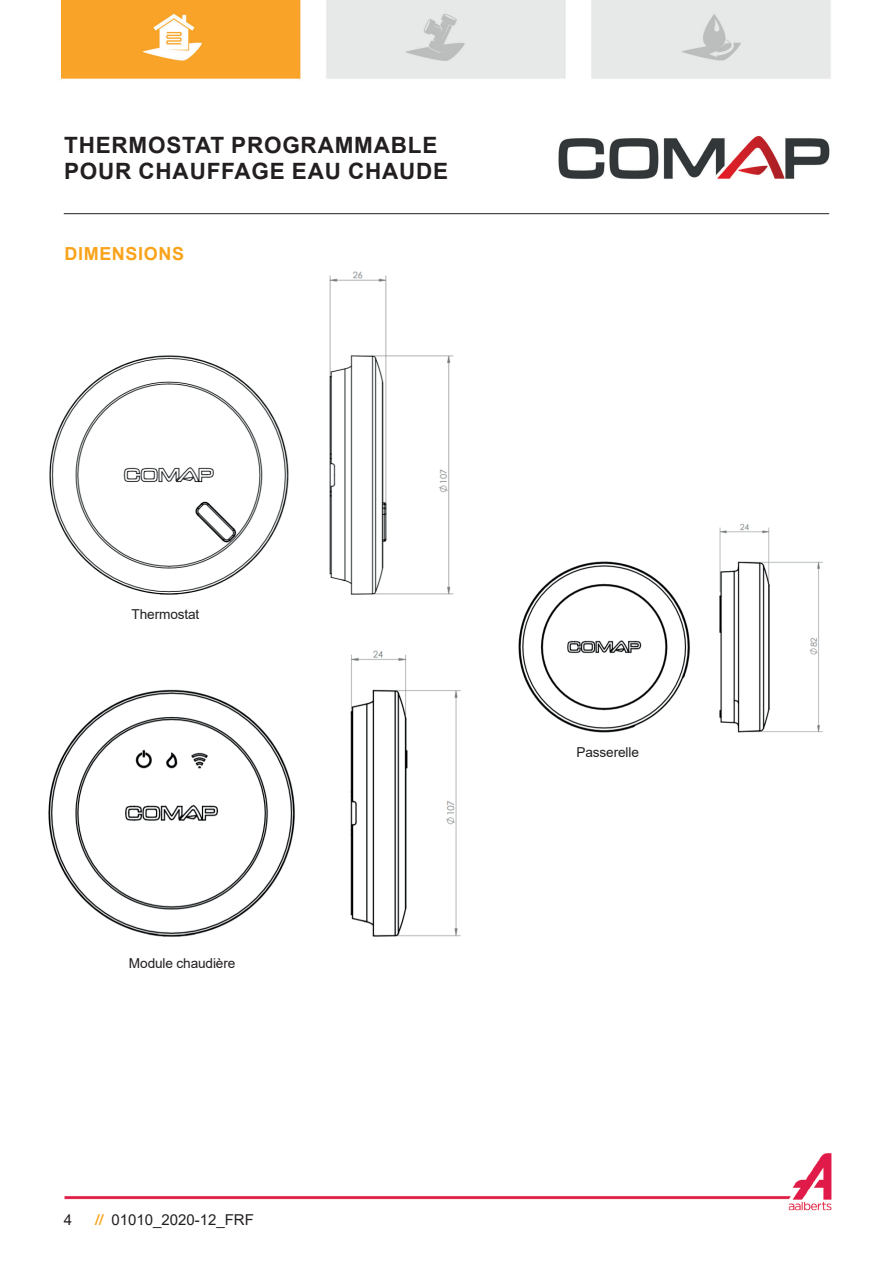
<style>
.page{position:relative;width:893px;height:1263px;background:#fff}
.page>*{position:absolute;margin:0;border:0;box-sizing:border-box;transform-origin:0 0}
.t1{font:700 22.5px/25.5px "Arial";letter-spacing:.035em;color:#231f20}
.t2{font:700 18px "Arial";letter-spacing:.035em;color:#f9a31b}
.t3{font:15px "Arial";color:#231f20}
.t4{font:13.65px "Arial";letter-spacing:-.01em;color:#231f20}
.s1{font-weight:700;color:#f9a31b}
</style>
<div class="page">
<img style="left:64px;top:1153px;width:768px;height:58px">
<img style="left:61px;top:0;width:770px;height:79px">
<img style="left:558px;top:135px;width:272px;height:44px">
<hr style="left:64px;top:213px;width:765px;height:1px;background:#231f20">
<img style="left:48px;top:650px;width:413px;height:287px">
<img style="left:719px;top:523px;width:104px;height:210px">
<img style="left:518px;top:561px;width:172px;height:172px">
<img style="left:49px;top:271px;width:405px;height:324px">
<p class="t1" style="left:64px;top:133px;width:386px">THERMOSTAT PROGRAMMABLE<br>POUR CHAUFFAGE EAU CHAUDE</p>
<p class="t2" style="left:64px;top:241px;width:121px">DIMENSIONS</p>
<p class="t4" style="left:132px;top:605px;width:69px">Thermostat</p>
<p class="t4" style="left:129px;top:954px;width:108px">Module chaudière</p>
<p class="t3" style="left:64px;top:1209px;width:10px">4</p>
<p class="t3" style="left:95px;top:1209px;width:161px"><span class="s1">//</span> 01010_2020-12_FRF</p>
<p class="t4" style="left:576px;top:743px;width:64px">Passerelle</p>
</div>
